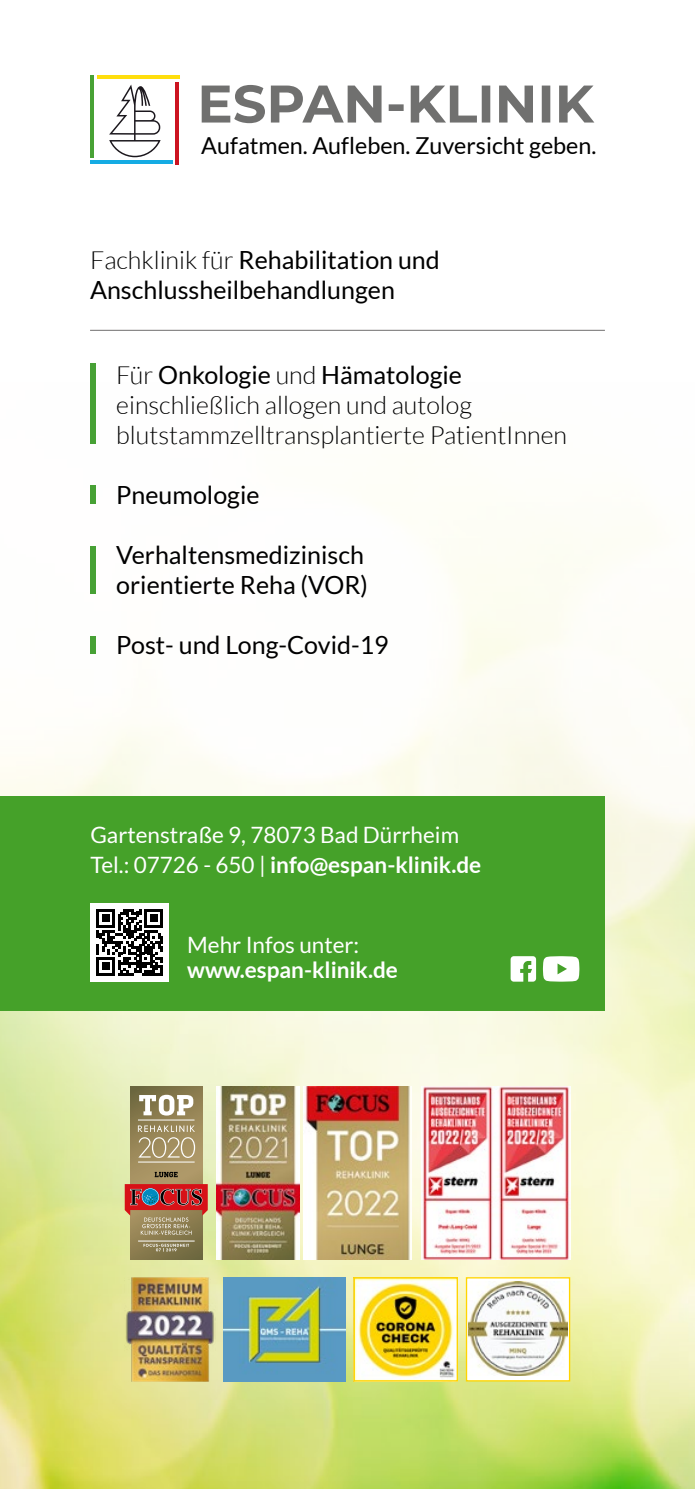
<style>
.page{position:relative;width:695px;height:1489px;background:#fff}
.page>*{position:absolute;margin:0;border:0;box-sizing:border-box;transform-origin:0 0}
.t1{font:25px/30px "Lato";color:#000}
.t2{font:300 25px/30px "Lato";color:#000}
.t3{font:23.25px "Lato";color:#000}
.t4{font:22.5px/30px "Lato";color:#fff}
.t5{font:700 22.5px "Lato";color:#fff}
.s1{font-weight:300}
.s2{font-weight:400}
.s3{font-weight:700}
</style>
<div class="page">
<img style="left:0;top:75px;width:694px;height:1413px">
<div style="left:0;top:796px;width:604px;height:214px;background:#45a129"></div>
<hr style="left:97px;top:75px;width:82px;height:4px;background:#ffde0d">
<hr style="left:90px;top:160px;width:82px;height:4px;background:#15abe3">
<hr style="left:175px;top:82px;width:4px;height:82px;background:#cc1421">
<hr style="left:90px;top:75px;width:4px;height:82px;background:#48a235">
<svg style="left:109px;top:85px;width:52px;height:72px"></svg>
<svg style="left:202px;top:85px;width:392px;height:38px"></svg>
<hr style="left:90px;top:330px;width:514px;height:1px;background:#706f6f">
<div style="left:90px;top:485px;width:6px;height:18px;background:#47a135"></div>
<div style="left:90px;top:635px;width:6px;height:18px;background:#47a135"></div>
<div style="left:90px;top:363px;width:6px;height:80px;background:#47a135"></div>
<div style="left:90px;top:545px;width:6px;height:48px;background:#47a135"></div>
<div style="left:90px;top:903px;width:79px;height:78px;background:#fff"></div>
<svg style="left:96px;top:909px;width:67px;height:66px"></svg>
<svg style="left:510px;top:956px;width:26px;height:25px"></svg>
<svg style="left:543px;top:956px;width:36px;height:25px"></svg>
<img style="left:223px;top:1276px;width:122px;height:105px">
<img style="left:355px;top:1278px;width:101px;height:101px">
<div style="left:353px;top:1276px;width:105px;height:105px;border:1px solid #ffd500"></div>
<svg style="left:468px;top:1278px;width:100px;height:101px"></svg>
<img style="left:468px;top:1281px;width:99px;height:94px">
<div style="left:466px;top:1276px;width:104px;height:105px;border:1px solid #ffd500"></div>
<img style="left:422px;top:1086px;width:148px;height:173px">
<svg style="left:130px;top:1086px;width:72px;height:173px;background:#96865a"></svg>
<svg style="left:125px;top:1183px;width:83px;height:51px;background:#aa6351"></svg>
<svg style="left:138px;top:1137px;width:57px;height:20px"></svg>
<hr style="left:138px;top:1161px;width:56px;height:1px;background:#fff">
<svg style="left:138px;top:1125px;width:57px;height:6px"></svg>
<hr style="left:138px;top:1119px;width:56px;height:1px;background:#fff">
<svg style="left:139px;top:1094px;width:54px;height:21px"></svg>
<svg style="left:155px;top:1171px;width:23px;height:6px"></svg>
<hr style="left:138px;top:1240px;width:56px;height:1px;background:#fff">
<svg style="left:143px;top:1243px;width:46px;height:8px"></svg>
<img style="left:216px;top:1086px;width:83px;height:173px">
<img style="left:303px;top:1086px;width:108px;height:173px">
<img style="left:125px;top:1276px;width:90px;height:105px">
<p class="t3" style="left:201px;top:133px;width:396px">Aufatmen. Aufleben. Zuversicht geben.</p>
<p class="t1" style="left:90px;top:245px;width:351px"><span class="s1">Fachklinik für</span> Rehabilitation und<br>Anschlussheilbehandlungen</p>
<p class="t2" style="left:116px;top:359px;width:452px">Für <span class="s2">Onkologie</span> und <span class="s2">Hämatologie </span>einschließlich allogen und autolog blutstammzelltransplantierte PatientInnen</p>
<p class="t1" style="left:116px;top:479px;width:145px">Pneumologie</p>
<p class="t1" style="left:116px;top:539px;width:253px">Verhaltensmedizinisch orientierte Reha (VOR)</p>
<p class="t1" style="left:116px;top:629px;width:274px">Post- und Long-Covid-19</p>
<p class="t4" style="left:90px;top:819px;width:392px">Gartenstraße 9, 78073 Bad Dürrheim<br>Tel.: 07726 - 650 | <span class="s3">info@espan-klinik.de</span></p>
<p class="t4" style="left:187px;top:929px;width:173px">Mehr Infos unter:</p>
<p class="t5" style="left:187px;top:956px;width:212px">www.espan-klinik.de</p>
</div>
